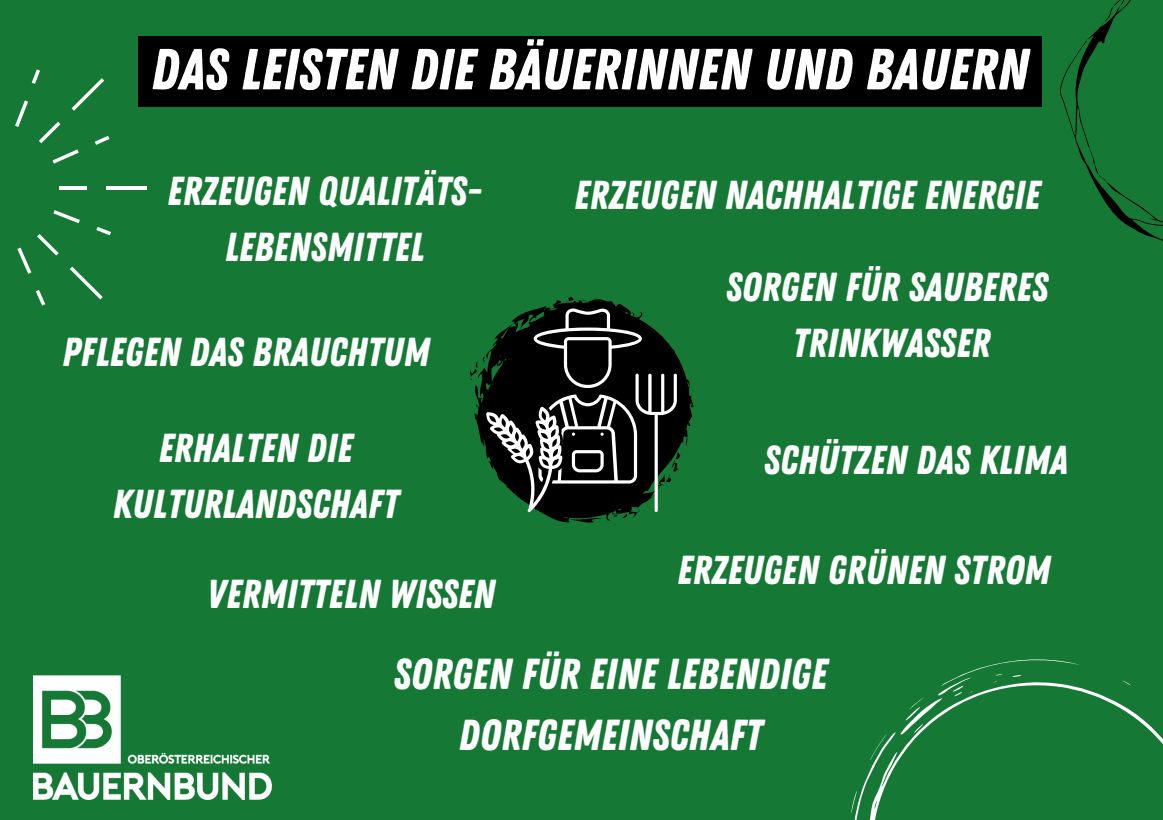
<style>
.page{position:relative;width:1163px;height:820px;background:#fff}
.page>*{position:absolute;margin:0;border:0;box-sizing:border-box;transform-origin:0 0}
.t1{font:57.88px "Zing Rust Base";color:#fff}
.t2{font:43.31px/60.3px "Zing Rust Base";color:#fff;text-align:center}
.t3{font:40.38px/56.2px "Zing Rust Base";color:#fff;text-align:center}
</style>
<div class="page">
<div style="left:0;top:0;width:1162px;height:819px;background:#157935"></div>
<img style="left:33px;top:675px;width:238px;height:124px">
<svg style="left:540px;top:299px;width:153px;height:223px"></svg>
<svg style="left:469px;top:308px;width:211px;height:211px"></svg>
<svg style="left:1080px;top:685px;width:82px;height:58px"></svg>
<svg style="left:1122px;top:680px;width:9px;height:5px"></svg>
<svg style="left:851px;top:659px;width:229px;height:160px"></svg>
<svg style="left:1060px;top:0;width:102px;height:241px"></svg>
<svg style="left:17px;top:247px;width:14px;height:27px"></svg>
<svg style="left:53px;top:210px;width:27px;height:13px"></svg>
<svg style="left:15px;top:100px;width:13px;height:27px"></svg>
<svg style="left:95px;top:136px;width:14px;height:9px"></svg>
<svg style="left:37px;top:234px;width:22px;height:21px"></svg>
<svg style="left:39px;top:122px;width:21px;height:21px"></svg>
<svg style="left:53px;top:149px;width:26px;height:15px"></svg>
<svg style="left:70px;top:266px;width:33px;height:33px"></svg>
<svg style="left:96px;top:227px;width:15px;height:8px"></svg>
<svg style="left:36px;top:290px;width:9px;height:15px"></svg>
<svg style="left:32px;top:69px;width:8px;height:15px"></svg>
<svg style="left:72px;top:78px;width:32px;height:33px"></svg>
<hr style="left:106px;top:186px;width:41px;height:3px;background:#fff">
<hr style="left:60px;top:186px;width:27px;height:3px;background:#fff">
<div style="left:138px;top:36px;width:903px;height:70px;background:#000"></div>
<p class="t1" style="left:151px;top:36px;width:879px">DAS LEISTEN DIE BÄUERINNEN UND BAUERN</p>
<p class="t3" style="left:167px;top:164px;width:316px">ERZEUGEN QUALITÄTS-<br>LEBENSMITTEL</p>
<p class="t3" style="left:62px;top:324px;width:369px">PFLEGEN DAS BRAUCHTUM</p>
<p class="t3" style="left:112px;top:421px;width:288px">ERHALTEN DIE<br>KULTURLANDSCHAFT</p>
<p class="t3" style="left:207px;top:566px;width:289px">VERMITTELN WISSEN</p>
<p class="t3" style="left:574px;top:168px;width:467px">ERZEUGEN NACHHALTIGE ENERGIE</p>
<p class="t3" style="left:725px;top:259px;width:324px">SORGEN FÜR SAUBERES</p>
<p class="t3" style="left:792px;top:316px;width:199px">TRINKWASSER</p>
<p class="t3" style="left:764px;top:432px;width:305px">SCHÜTZEN DAS KLIMA</p>
<p class="t3" style="left:677px;top:542px;width:374px">ERZEUGEN GRÜNEN STROM</p>
<p class="t2" style="left:393px;top:645px;width:435px">SORGEN FÜR EINE LEBENDIGE<br>DORFGEMEINSCHAFT</p>
</div>
